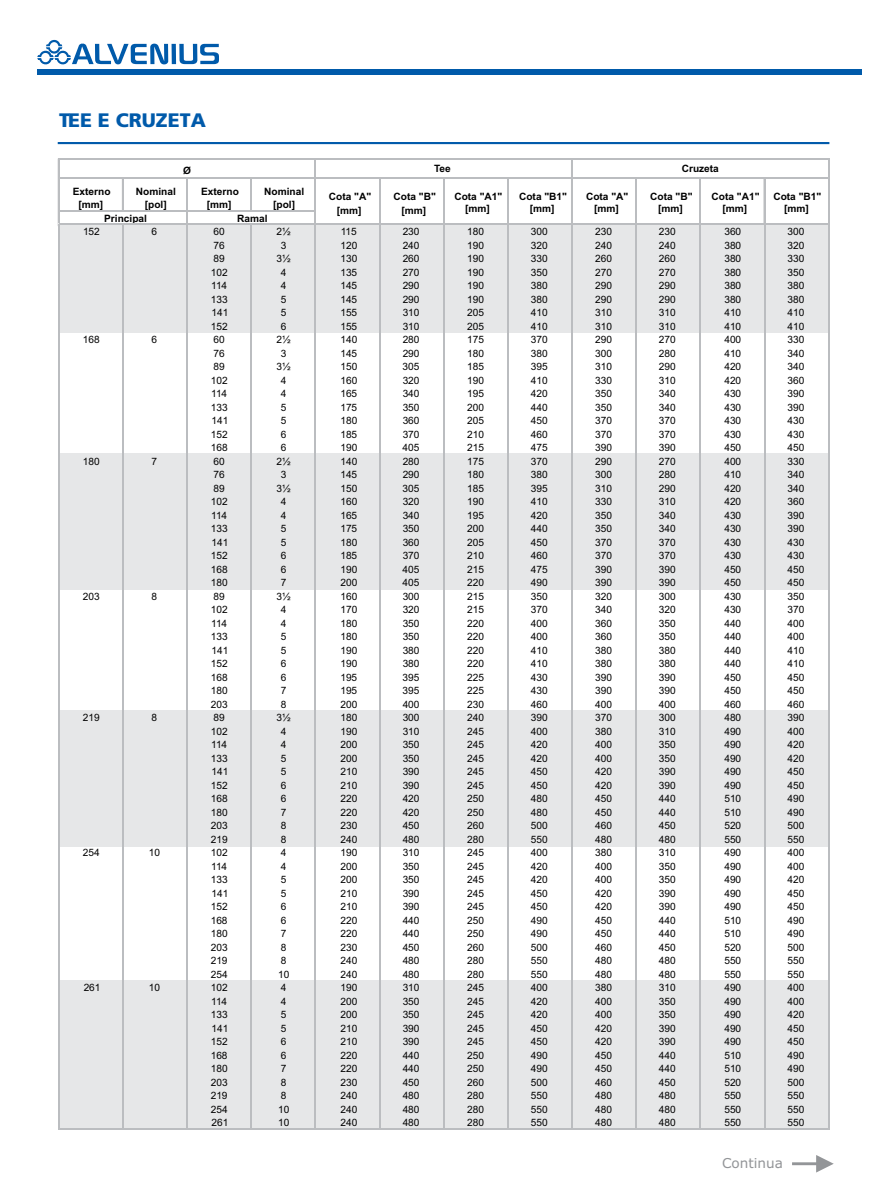
<style>
.page{position:relative;width:893px;height:1190px;background:#fff}
.page>*{position:absolute;margin:0;border:0;box-sizing:border-box;transform-origin:0 0}
.t1{font:19.5px "Frutiger 55 Roman Bold";color:#005aaa}
.t2{font:13.65px "Verdana";color:#939598}
.t3{font:10.05px/13.5px "Arial";color:#000;text-align:justify}
.t4{font:700 10.05px "Arial";color:#000}
</style>
<div class="page">
<svg style="left:816px;top:1155px;width:17px;height:17px"></svg>
<hr style="left:792px;top:1162px;width:25px;height:3px;background:#939598">
<hr style="left:58px;top:142px;width:771px;height:2px;background:#005aaa">
<hr style="left:122px;top:179px;width:1px;height:32px;background:#bbbdc0">
<hr style="left:250px;top:179px;width:1px;height:32px;background:#c2c3c4">
<hr style="left:251px;top:179px;width:1px;height:32px;background:#bbbdc0">
<hr style="left:58px;top:159px;width:1px;height:67px;background:#bbbdc0">
<hr style="left:314px;top:160px;width:1px;height:66px;background:#c2c3c4">
<hr style="left:315px;top:160px;width:1px;height:66px;background:#bbbdc0">
<hr style="left:571px;top:160px;width:1px;height:66px;background:#bbbdc0">
<hr style="left:186px;top:179px;width:2px;height:47px;background:#bbbdc0">
<hr style="left:379px;top:179px;width:1px;height:49px;background:#bbbdc0">
<hr style="left:507px;top:179px;width:1px;height:63px;background:#bbbdc0">
<hr style="left:635px;top:179px;width:1px;height:47px;background:#bbbdc0">
<hr style="left:699px;top:179px;width:2px;height:47px;background:#bbbdc0">
<hr style="left:763px;top:179px;width:1px;height:47px;background:#c2c3c4">
<hr style="left:764px;top:179px;width:1px;height:47px;background:#bbbdc0">
<hr style="left:59px;top:159px;width:770px;height:1px;background:#bbbdc0">
<hr style="left:59px;top:177px;width:770px;height:1px;background:#c2c3c4">
<hr style="left:59px;top:178px;width:770px;height:1px;background:#bbbdc0">
<hr style="left:59px;top:210px;width:256px;height:1px;background:#bbbdc0">
<div style="left:58px;top:224px;width:771px;height:109px;background:#e6e7e8"></div>
<div style="left:58px;top:453px;width:771px;height:136px;background:#e6e7e8"></div>
<div style="left:58px;top:710px;width:771px;height:136px;background:#e6e7e8"></div>
<div style="left:58px;top:980px;width:770px;height:149px;background:#e6e7e8"></div>
<hr style="left:58px;top:224px;width:1px;height:905px;background:#bbbdc0">
<hr style="left:122px;top:224px;width:1px;height:905px;background:#bbbdc0">
<hr style="left:186px;top:224px;width:2px;height:905px;background:#bbbdc0">
<hr style="left:251px;top:224px;width:1px;height:905px;background:#bbbdc0">
<hr style="left:314px;top:224px;width:1px;height:905px;background:#bbbdc0">
<hr style="left:379px;top:224px;width:1px;height:905px;background:#bbbdc0">
<hr style="left:443px;top:179px;width:1px;height:950px;background:#bbbdc0">
<hr style="left:507px;top:224px;width:1px;height:905px;background:#bbbdc0">
<hr style="left:571px;top:224px;width:2px;height:905px;background:#bbbdc0">
<hr style="left:635px;top:224px;width:1px;height:905px;background:#bbbdc0">
<hr style="left:699px;top:224px;width:2px;height:905px;background:#bbbdc0">
<hr style="left:764px;top:224px;width:1px;height:905px;background:#bbbdc0">
<hr style="left:59px;top:223px;width:770px;height:1px;background:#c2c3c4">
<hr style="left:59px;top:224px;width:770px;height:1px;background:#bbbdc0">
<hr style="left:59px;top:1128px;width:770px;height:1px;background:#bbbdc0">
<hr style="left:828px;top:159px;width:1px;height:970px;background:#bbbdc0">
<svg style="left:37px;top:39px;width:182px;height:26px"></svg>
<div style="left:37px;top:69px;width:824px;height:6px;background:#005aaa"></div>
<h1 class="t1" style="left:59px;top:112px;width:148px">TEE E CRUZETA</h1>
<p class="t4" style="left:183px;top:167px;width:9px">Ø</p>
<p class="t4" style="left:434px;top:165px;width:18px">Tee</p>
<p class="t4" style="left:681px;top:165px;width:39px">Cruzeta</p>
<p class="t4" style="left:73px;top:187px;width:39px">Externo</p>
<p class="t4" style="left:136px;top:187px;width:41px">Nominal</p>
<p class="t4" style="left:201px;top:187px;width:39px">Externo</p>
<p class="t4" style="left:264px;top:187px;width:41px">Nominal</p>
<p class="t4" style="left:78px;top:201px;width:26px">[mm]</p>
<p class="t4" style="left:145px;top:201px;width:23px">[pol]</p>
<p class="t4" style="left:207px;top:201px;width:26px">[mm]</p>
<p class="t4" style="left:273px;top:201px;width:23px">[pol]</p>
<p class="t4" style="left:237px;top:214px;width:32px">Ramal</p>
<p class="t4" style="left:104px;top:214px;width:44px">Principal</p>
<p class="t4" style="left:329px;top:193px;width:44px">Cota "A"</p>
<p class="t4" style="left:393px;top:193px;width:44px">Cota "B"</p>
<p class="t4" style="left:454px;top:193px;width:49px">Cota "A1"</p>
<p class="t4" style="left:519px;top:193px;width:49px">Cota "B1"</p>
<p class="t4" style="left:586px;top:193px;width:44px">Cota "A"</p>
<p class="t4" style="left:650px;top:193px;width:44px">Cota "B"</p>
<p class="t4" style="left:711px;top:193px;width:49px">Cota "A1"</p>
<p class="t4" style="left:773px;top:193px;width:49px">Cota "B1"</p>
<p class="t4" style="left:337px;top:207px;width:26px">[mm]</p>
<p class="t4" style="left:401px;top:207px;width:26px">[mm]</p>
<p class="t4" style="left:465px;top:205px;width:26px">[mm]</p>
<p class="t4" style="left:530px;top:205px;width:26px">[mm]</p>
<p class="t4" style="left:594px;top:205px;width:26px">[mm]</p>
<p class="t4" style="left:658px;top:205px;width:26px">[mm]</p>
<p class="t4" style="left:722px;top:205px;width:26px">[mm]</p>
<p class="t4" style="left:784px;top:205px;width:26px">[mm]</p>
<p class="t3" style="left:83px;top:226px;width:18px">152</p>
<p class="t3" style="left:152px;top:226px;width:7px">6</p>
<p class="t3" style="left:83px;top:334px;width:18px">168</p>
<p class="t3" style="left:152px;top:334px;width:7px">6</p>
<p class="t3" style="left:83px;top:455px;width:18px">180</p>
<p class="t3" style="left:152px;top:455px;width:7px">7</p>
<p class="t3" style="left:83px;top:590px;width:18px">203</p>
<p class="t3" style="left:83px;top:712px;width:18px">219</p>
<p class="t3" style="left:152px;top:590px;width:7px">8</p>
<p class="t3" style="left:152px;top:712px;width:7px">8</p>
<p class="t3" style="left:83px;top:847px;width:18px">254</p>
<p class="t3" style="left:149px;top:847px;width:13px">10</p>
<p class="t3" style="left:84px;top:982px;width:18px">261</p>
<p class="t3" style="left:149px;top:982px;width:13px">10</p>
<p class="t3" style="left:276px;top:226px;width:16px;text-align:center">2½<br>3<br>3½<br>4<br>4<br>5<br>5<br>6<br>2½<br>3<br>3½<br>4<br>4<br>5<br>5<br>6<br>6<br>2½<br>3<br>3½<br>4<br>4<br>5<br>5<br>6<br>6<br>7<br>3½<br>4<br>4<br>5<br>5<br>6<br>6<br>7<br>8<br>3½<br>4<br>4<br>5<br>5<br>6<br>6<br>7<br>8<br>8<br>4<br>4<br>5<br>5<br>6<br>6<br>7<br>8<br>8<br>10<br>4<br>4<br>5<br>5<br>6<br>6<br>7<br>8<br>8<br>10<br>10</p>
<p class="t3" style="left:402px;top:226px;width:18px">230<br>240<br>260<br>270<br>290<br>290<br>310<br>310<br>280<br>290<br>305<br>320<br>340<br>350<br>360<br>370<br>405<br>280<br>290<br>305<br>320<br>340<br>350<br>360<br>370<br>405<br>405<br>300<br>320<br>350<br>350<br>380<br>380<br>395<br>395<br>400<br>300<br>310<br>350<br>350<br>390<br>390<br>420<br>420<br>450<br>480<br>310<br>350<br>350<br>390<br>390<br>440<br>440<br>450<br>480<br>480<br>310<br>350<br>350<br>390<br>390<br>440<br>440<br>450<br>480<br>480<br>480</p>
<p class="t3" style="left:531px;top:226px;width:18px">300<br>320<br>330<br>350<br>380<br>380<br>410<br>410<br>370<br>380<br>395<br>410<br>420<br>440<br>450<br>460<br>475<br>370<br>380<br>395<br>410<br>420<br>440<br>450<br>460<br>475<br>490<br>350<br>370<br>400<br>400<br>410<br>410<br>430<br>430<br>460<br>390<br>400<br>420<br>420<br>450<br>450<br>480<br>480<br>500<br>550<br>400<br>420<br>420<br>450<br>450<br>490<br>490<br>500<br>550<br>550<br>400<br>420<br>420<br>450<br>450<br>490<br>490<br>500<br>550<br>550<br>550</p>
<p class="t3" style="left:211px;top:226px;width:19px;text-align:left">60<br>76<br>89<br>102<br>114<br>133<br>141<br>152<br>60<br>76<br>89<br>102<br>114<br>133<br>141<br>152<br>168<br>60<br>76<br>89<br>102<br>114<br>133<br>141<br>152<br>168<br>180<br>89<br>102<br>114<br>133<br>141<br>152<br>168<br>180<br>203<br>89<br>102<br>114<br>133<br>141<br>152<br>168<br>180<br>203<br>219<br>102<br>114<br>133<br>141<br>152<br>168<br>180<br>203<br>219<br>254<br>102<br>114<br>133<br>141<br>152<br>168<br>180<br>203<br>219<br>254<br>261</p>
<p class="t3" style="left:340px;top:226px;width:18px">115<br>120<br>130<br>135<br>145<br>145<br>155<br>155<br>140<br>145<br>150<br>160<br>165<br>175<br>180<br>185<br>190<br>140<br>145<br>150<br>160<br>165<br>175<br>180<br>185<br>190<br>200<br>160<br>170<br>180<br>180<br>190<br>190<br>195<br>195<br>200<br>180<br>190<br>200<br>200<br>210<br>210<br>220<br>220<br>230<br>240<br>190<br>200<br>200<br>210<br>210<br>220<br>220<br>230<br>240<br>240<br>190<br>200<br>200<br>210<br>210<br>220<br>220<br>230<br>240<br>240<br>240</p>
<p class="t3" style="left:467px;top:226px;width:18px">180<br>190<br>190<br>190<br>190<br>190<br>205<br>205<br>175<br>180<br>185<br>190<br>195<br>200<br>205<br>210<br>215<br>175<br>180<br>185<br>190<br>195<br>200<br>205<br>210<br>215<br>220<br>215<br>215<br>220<br>220<br>220<br>220<br>225<br>225<br>230<br>240<br>245<br>245<br>245<br>245<br>245<br>250<br>250<br>260<br>280<br>245<br>245<br>245<br>245<br>245<br>250<br>250<br>260<br>280<br>280<br>245<br>245<br>245<br>245<br>245<br>250<br>250<br>260<br>280<br>280<br>280</p>
<p class="t3" style="left:595px;top:226px;width:18px">230<br>240<br>260<br>270<br>290<br>290<br>310<br>310<br>290<br>300<br>310<br>330<br>350<br>350<br>370<br>370<br>390<br>290<br>300<br>310<br>330<br>350<br>350<br>370<br>370<br>390<br>390<br>320<br>340<br>360<br>360<br>380<br>380<br>390<br>390<br>400<br>370<br>380<br>400<br>400<br>420<br>420<br>450<br>450<br>460<br>480<br>380<br>400<br>400<br>420<br>420<br>450<br>450<br>460<br>480<br>480<br>380<br>400<br>400<br>420<br>420<br>450<br>450<br>460<br>480<br>480<br>480</p>
<p class="t3" style="left:658px;top:226px;width:18px">230<br>240<br>260<br>270<br>290<br>290<br>310<br>310<br>270<br>280<br>290<br>310<br>340<br>340<br>370<br>370<br>390<br>270<br>280<br>290<br>310<br>340<br>340<br>370<br>370<br>390<br>390<br>300<br>320<br>350<br>350<br>380<br>380<br>390<br>390<br>400<br>300<br>310<br>350<br>350<br>390<br>390<br>440<br>440<br>450<br>480<br>310<br>350<br>350<br>390<br>390<br>440<br>440<br>450<br>480<br>480<br>310<br>350<br>350<br>390<br>390<br>440<br>440<br>450<br>480<br>480<br>480</p>
<p class="t3" style="left:724px;top:226px;width:18px">360<br>380<br>380<br>380<br>380<br>380<br>410<br>410<br>400<br>410<br>420<br>420<br>430<br>430<br>430<br>430<br>450<br>400<br>410<br>420<br>420<br>430<br>430<br>430<br>430<br>450<br>450<br>430<br>430<br>440<br>440<br>440<br>440<br>450<br>450<br>460<br>480<br>490<br>490<br>490<br>490<br>490<br>510<br>510<br>520<br>550<br>490<br>490<br>490<br>490<br>490<br>510<br>510<br>520<br>550<br>550<br>490<br>490<br>490<br>490<br>490<br>510<br>510<br>520<br>550<br>550<br>550</p>
<p class="t3" style="left:787px;top:226px;width:18px">300<br>320<br>330<br>350<br>380<br>380<br>410<br>410<br>330<br>340<br>340<br>360<br>390<br>390<br>430<br>430<br>450<br>330<br>340<br>340<br>360<br>390<br>390<br>430<br>430<br>450<br>450<br>350<br>370<br>400<br>400<br>410<br>410<br>450<br>450<br>460<br>390<br>400<br>420<br>420<br>450<br>450<br>490<br>490<br>500<br>550<br>400<br>400<br>420<br>450<br>450<br>490<br>490<br>500<br>550<br>550<br>400<br>400<br>420<br>450<br>450<br>490<br>490<br>500<br>550<br>550<br>550</p>
<h2 class="t2" style="left:722px;top:1155px;width:62px">Continua</h2>
</div>
